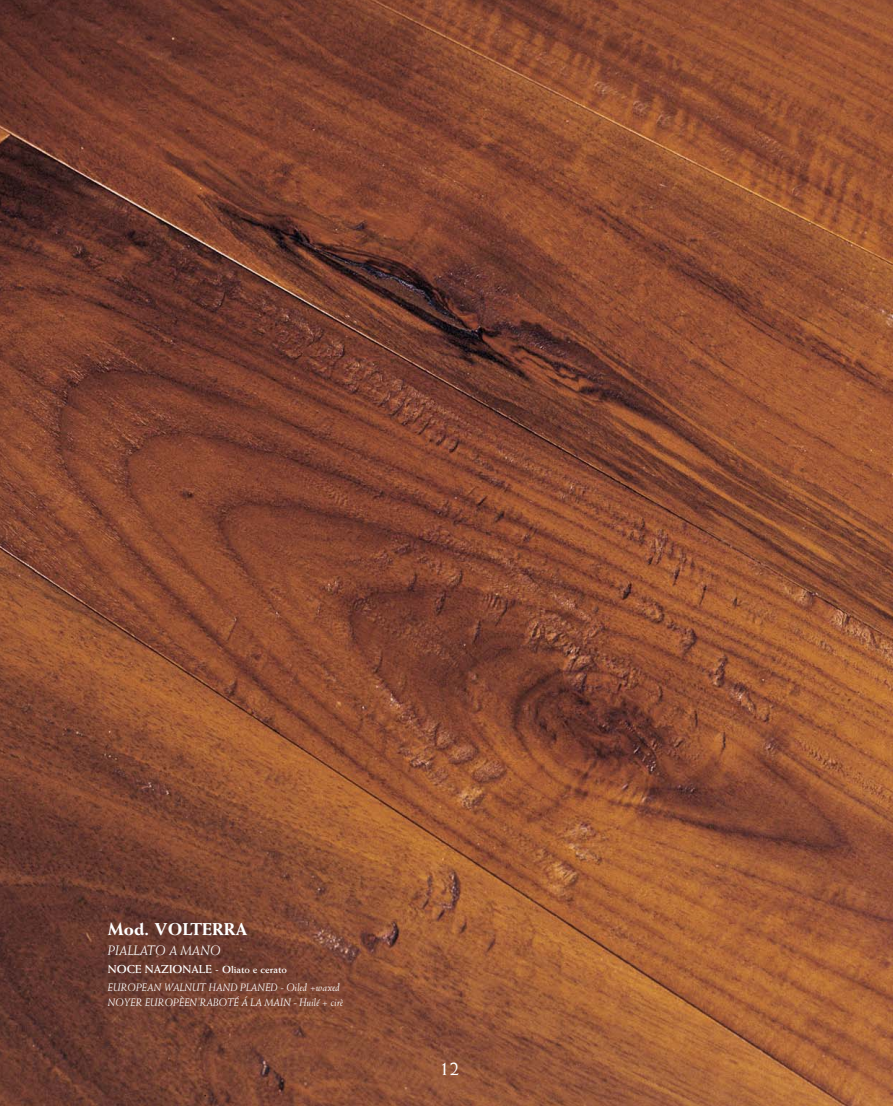
<style>
.page{position:relative;width:893px;height:1106px;background:#fff}
.page>*{position:absolute;margin:0;border:0;box-sizing:border-box;transform-origin:0 0}
.t1{font:20.7px "Weiss";color:#fff}
.t2{font:800 17.25px "Weiss";color:#fff}
.t3{font:italic 13.8px "Weiss";color:#fff}
.t4{font:700 11.55px "Weiss";color:#fff}
.t5{font:italic 10.95px/14.9px "Weiss";color:#fff}
.s1{font-size:17.7px}
.s2{font-size:10.35px}
</style>
<div class="page">
<img style="left:0;top:0;width:893px;height:1105px">
<h2 class="t2" style="left:108px;top:922px;width:141px"><span class="s1">Mod.</span> VOLTERRA</h2>
<p class="t3" style="left:108px;top:944px;width:114px">PIALLATO A MANO</p>
<p class="t4" style="left:108px;top:965px;width:181px">NOCE NAZIONALE - <span class="s2">Oliato e cerato</span></p>
<p class="t5" style="left:108px;top:980px;width:237px">EUROPEAN WALNUT HAND PLANED - Oiled +waxed<br>NOYER EUROPÈEN RABOTÉ Á LA MAIN - Huilé + cirè</p>
<h1 class="t1" style="left:439px;top:1060px;width:22px">12</h1>
</div>
